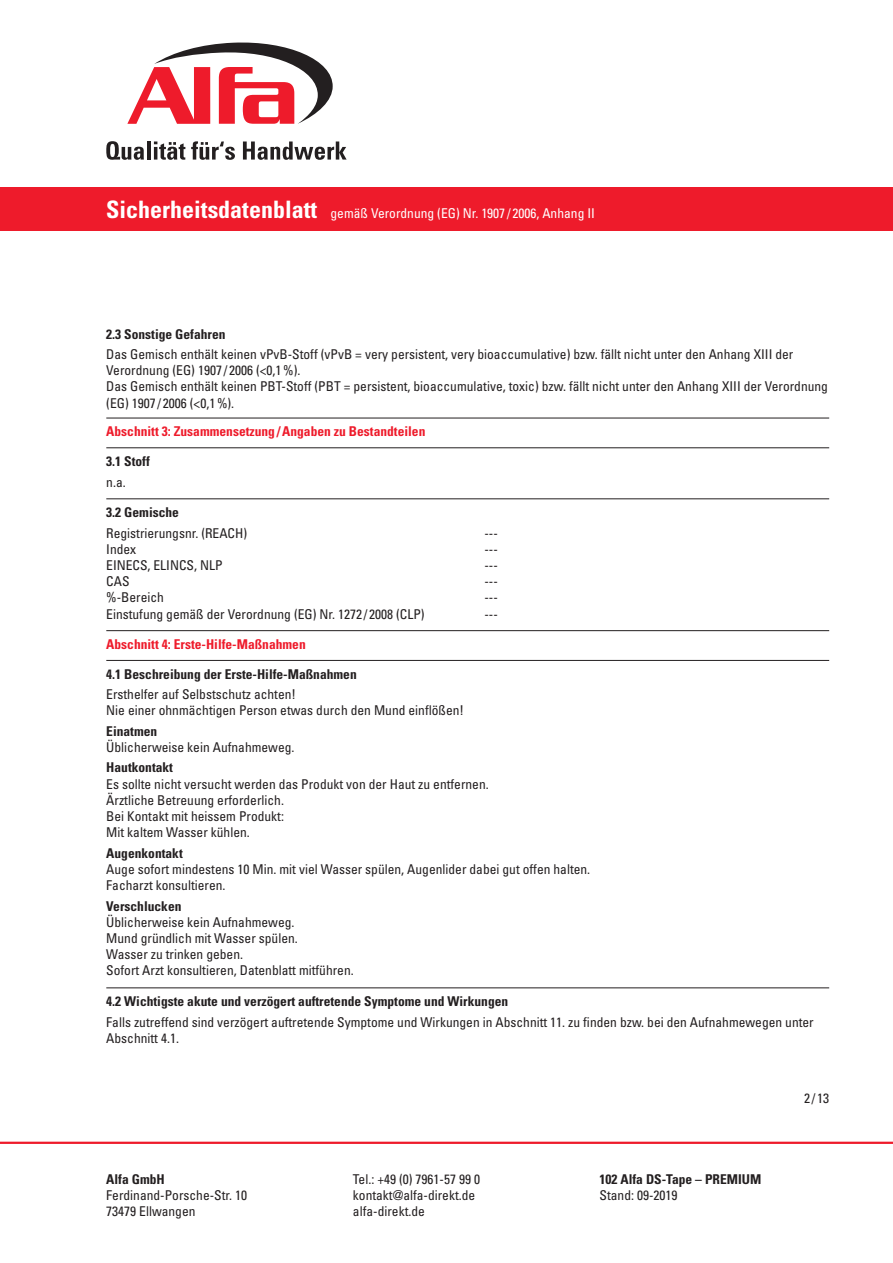
<style>
.page{position:relative;width:893px;height:1263px;background:#fff}
.page>*{position:absolute;margin:0;border:0;box-sizing:border-box;transform-origin:0 0}
.t1{font:condensed 13.5px/16.2px "Univers LT Std";color:#231f20}
.t2{font:700 condensed 13.5px "Univers LT Std";color:#231f20}
.t3{font:700 condensed 13.5px "Univers LT Std";color:#ee1b2b}
.t4{font:condensed 13.5px "Univers LT Std";color:#fff}
.s1{font-weight:700;font-size:24px}
</style>
<div class="page">
<hr style="left:0;top:1142px;width:893px;height:2px;background:#ee1b2b">
<div style="left:0;top:187px;width:893px;height:44px;background:#ee1b2b"></div>
<svg style="left:106px;top:141px;width:38px;height:19px"></svg>
<hr style="left:147px;top:141px;width:3px;height:19px;background:#231f20">
<svg style="left:154px;top:141px;width:31px;height:19px"></svg>
<svg style="left:191px;top:141px;width:44px;height:19px"></svg>
<svg style="left:243px;top:141px;width:104px;height:19px"></svg>
<svg style="left:127px;top:42px;width:206px;height:82px"></svg>
<hr style="left:106px;top:447px;width:723px;height:1px;background:#231f20">
<hr style="left:106px;top:499px;width:723px;height:1px;background:#231f20">
<hr style="left:106px;top:630px;width:723px;height:1px;background:#231f20">
<hr style="left:106px;top:660px;width:723px;height:1px;background:#231f20">
<hr style="left:106px;top:987px;width:723px;height:1px;background:#231f20">
<hr style="left:106px;top:418px;width:723px;height:1px;background:#231f20">
<p class="t4" style="left:106px;top:205px;width:490px"><span class="s1">Sicherheitsdatenblatt</span> gemäß Verordnung (EG) Nr. 1907 / 2006, Anhang II</p>
<p class="t2" style="left:106px;top:325px;width:121px">2.3 Sonstige Gefahren</p>
<p class="t1" style="left:106px;top:346px;width:723px">Das Gemisch enthält keinen vPvB-Stoff (vPvB = very persistent, very bioaccumulative) bzw. fällt nicht unter den Anhang XIII der Verordnung (EG) 1907 / 2006 (&lt;0,1%).<br>Das Gemisch enthält keinen PBT-Stoff (PBT = persistent, bioaccumulative, toxic) bzw. fällt nicht unter den Anhang XIII der Verordnung (EG) 1907 / 2006 (&lt;0,1%).</p>
<p class="t3" style="left:106px;top:423px;width:321px">Abschnitt 3: Zusammensetzung/Angaben zu Bestandteilen</p>
<p class="t2" style="left:106px;top:453px;width:45px">3.1 Stoff</p>
<p class="t1" style="left:106px;top:473px;width:21px">n.a.</p>
<p class="t2" style="left:106px;top:504px;width:74px">3.2 Gemische</p>
<p class="t1" style="left:106px;top:524px;width:142px">Registrierungsnr. (REACH)</p>
<p class="t1" style="left:484px;top:524px;width:15px">---</p>
<p class="t1" style="left:106px;top:541px;width:31px">Index</p>
<p class="t1" style="left:484px;top:541px;width:15px">---</p>
<p class="t1" style="left:106px;top:557px;width:118px">EINECS, ELINCS, NLP</p>
<p class="t1" style="left:484px;top:557px;width:15px">---</p>
<p class="t1" style="left:106px;top:573px;width:25px">CAS</p>
<p class="t1" style="left:484px;top:573px;width:15px">---</p>
<p class="t1" style="left:106px;top:589px;width:59px">%-Bereich</p>
<p class="t1" style="left:484px;top:589px;width:15px">---</p>
<p class="t1" style="left:106px;top:605px;width:320px">Einstufung gemäß der Verordnung (EG) Nr. 1272 / 2008 (CLP)</p>
<p class="t1" style="left:484px;top:605px;width:15px">---</p>
<p class="t3" style="left:106px;top:636px;width:201px">Abschnitt 4: Erste-Hilfe-Maßnahmen</p>
<p class="t2" style="left:106px;top:666px;width:252px">4.1 Beschreibung der Erste-Hilfe-Maßnahmen</p>
<p class="t1" style="left:106px;top:686px;width:359px">Ersthelfer auf Selbstschutz achten!<br>Nie einer ohnmächtigen Person etwas durch den Mund einflößen!</p>
<p class="t2" style="left:106px;top:723px;width:53px">Einatmen</p>
<p class="t1" style="left:106px;top:739px;width:190px">Üblicherweise kein Aufnahmeweg.</p>
<p class="t2" style="left:106px;top:759px;width:68px">Hautkontakt</p>
<p class="t1" style="left:106px;top:776px;width:384px">Es sollte nicht versucht werden das Produkt von der Haut zu entfernen.<br>Ärztliche Betreuung erforderlich.<br>Bei Kontakt mit heissem Produkt:<br>Mit kaltem Wasser kühlen.</p>
<p class="t2" style="left:106px;top:845px;width:78px">Augenkontakt</p>
<p class="t1" style="left:106px;top:861px;width:485px">Auge sofort mindestens 10 Min. mit viel Wasser spülen, Augenlider dabei gut offen halten.<br>Facharzt konsultieren.</p>
<p class="t2" style="left:106px;top:897px;width:77px">Verschlucken</p>
<p class="t1" style="left:106px;top:914px;width:249px">Üblicherweise kein Aufnahmeweg.<br>Mund gründlich mit Wasser spülen.<br>Wasser zu trinken geben.<br>Sofort Arzt konsultieren, Datenblatt mitführen.</p>
<p class="t2" style="left:106px;top:993px;width:403px">4.2 Wichtigste akute und verzögert auftretende Symptome und Wirkungen</p>
<p class="t1" style="left:106px;top:1013px;width:709px">Falls zutreffend sind verzögert auftretende Symptome und Wirkungen in Abschnitt 11. zu finden bzw. bei den Aufnahmewegen unter<br>Abschnitt 4.1.</p>
<p class="t2" style="left:106px;top:1171px;width:60px">Alfa GmbH</p>
<p class="t1" style="left:106px;top:1187px;width:142px">Ferdinand-Porsche-Str. 10<br>73479 Ellwangen</p>
<p class="t1" style="left:353px;top:1171px;width:129px">Tel.: +49 (0) 7961-57 99 0 kontakt@alfa-direkt.de alfa-direkt.de</p>
<p class="t2" style="left:600px;top:1171px;width:163px">102 Alfa DS-Tape – PREMIUM</p>
<p class="t1" style="left:600px;top:1187px;width:79px">Stand: 09-2019</p>
<p class="t1" style="left:804px;top:1090px;width:27px">2/13</p>
</div>
